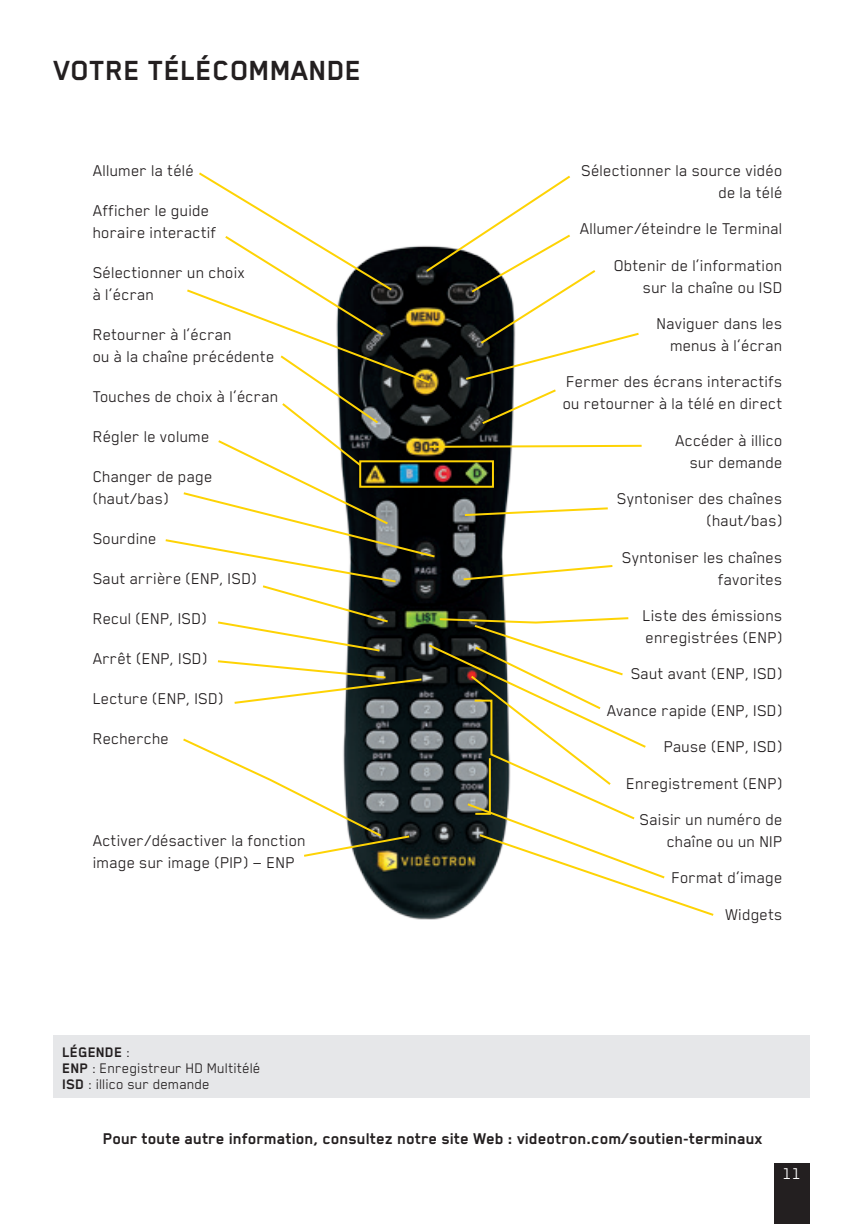
<style>
.page{position:relative;width:864px;height:1224px;background:#fff}
.page>*{position:absolute;margin:0;border:0;box-sizing:border-box;transform-origin:0 0}
.t1{font:700 32px "Blender Pro";color:#231f20}
.t2{font:18px/36.4px "Blender Pro";color:#231f20;text-align:right}
.t3{font:700 18px "Blender Pro";color:#231f20}
.t4{font:18px "Blender Pro";color:#fff}
.t5{font:16px/16px "Blender Pro";color:#231f20}
.s1{font-weight:700}
</style>
<div class="page">
<div style="left:774px;top:1164px;width:36px;height:60px;background:#231f20"></div>
<div style="left:54px;top:1035px;width:756px;height:63px;background:#e6e7e9"></div>
<svg style="left:165px;top:172px;width:549px;height:745px"></svg>
<h1 class="t1" style="left:54px;top:53px;width:309px">Votre télécommande</h1>
<p class="t2" style="left:93px;top:152px;width:103px">Allumer la télé</p>
<p class="t2" style="left:93px;top:199px;width:125px;line-height:22px;text-align:left">Afficher le guide horaire interactif</p>
<p class="t2" style="left:93px;top:261px;width:154px;line-height:22px;text-align:left">Sélectionner un choix à l’écran</p>
<p class="t2" style="left:93px;top:323px;width:183px;line-height:22px;text-align:left">Retourner à l’écran<br>ou à la chaîne précédente</p>
<p class="t2" style="left:93px;top:378px;width:187px">Touches de choix à l’écran</p>
<p class="t2" style="left:93px;top:418px;width:118px">Régler le volume</p>
<p class="t2" style="left:93px;top:465px;width:121px;line-height:22px;text-align:left">Changer de page (haut/bas)</p>
<p class="t2" style="left:93px;top:520px;width:65px">Sourdine</p>
<p class="t2" style="left:93px;top:560px;width:166px">Saut arrière (ENP, ISD)</p>
<p class="t2" style="left:93px;top:600px;width:116px">Recul (ENP, ISD)</p>
<p class="t2" style="left:93px;top:640px;width:116px">Arrêt (ENP, ISD)</p>
<p class="t2" style="left:93px;top:680px;width:132px">Lecture (ENP, ISD)</p>
<p class="t2" style="left:93px;top:720px;width:78px">Recherche</p>
<p class="t2" style="left:93px;top:829px;width:215px;line-height:22px;text-align:left">Activer/désactiver la fonction image sur image (PIP) — ENP</p>
<p class="t5" style="left:62px;top:1044px;width:200px"><span class="s1">LÉGENDE</span> :<br><span class="s1">ENP</span> : Enregistreur HD Multitélé<br><span class="s1">ISD</span> : illico sur demande</p>
<p class="t2" style="left:582px;top:159px;width:203px;line-height:22px">Sélectionner la source vidéo de la télé</p>
<p class="t2" style="left:580px;top:210px;width:204px">Allumer/éteindre le Terminal<br>Obtenir de l’information</p>
<p class="t2" style="left:643px;top:268px;width:141px">sur la chaîne ou ISD<br>Naviguer dans les</p>
<p class="t2" style="left:567px;top:327px;width:218px">menus à l’écran<br>Fermer des écrans interactifs</p>
<p class="t2" style="left:563px;top:385px;width:221px">ou retourner à la télé en direct<br>Accéder à illico</p>
<p class="t2" style="left:617px;top:444px;width:167px">sur demande<br>Syntoniser des chaînes</p>
<p class="t2" style="left:622px;top:502px;width:162px">(haut/bas)<br>Syntoniser les chaînes</p>
<p class="t2" style="left:643px;top:560px;width:141px">favorites<br>Liste des émissions</p>
<p class="t2" style="left:607px;top:619px;width:177px">enregistrées (ENP)<br>Saut avant (ENP, ISD)<br>Avance rapide (ENP, ISD)<br>Pause (ENP, ISD)<br>Enregistrement (ENP)<br>Saisir un numéro de</p>
<p class="t2" style="left:667px;top:823px;width:117px">chaîne ou un NIP<br>Format d’image<br>Widgets</p>
<p class="t3" style="left:103px;top:1128px;width:661px">Pour toute autre information, consultez notre site Web : videotron.com/soutien-terminaux</p>
<p class="t4" style="left:783px;top:1164px;width:20px">11</p>
</div>
